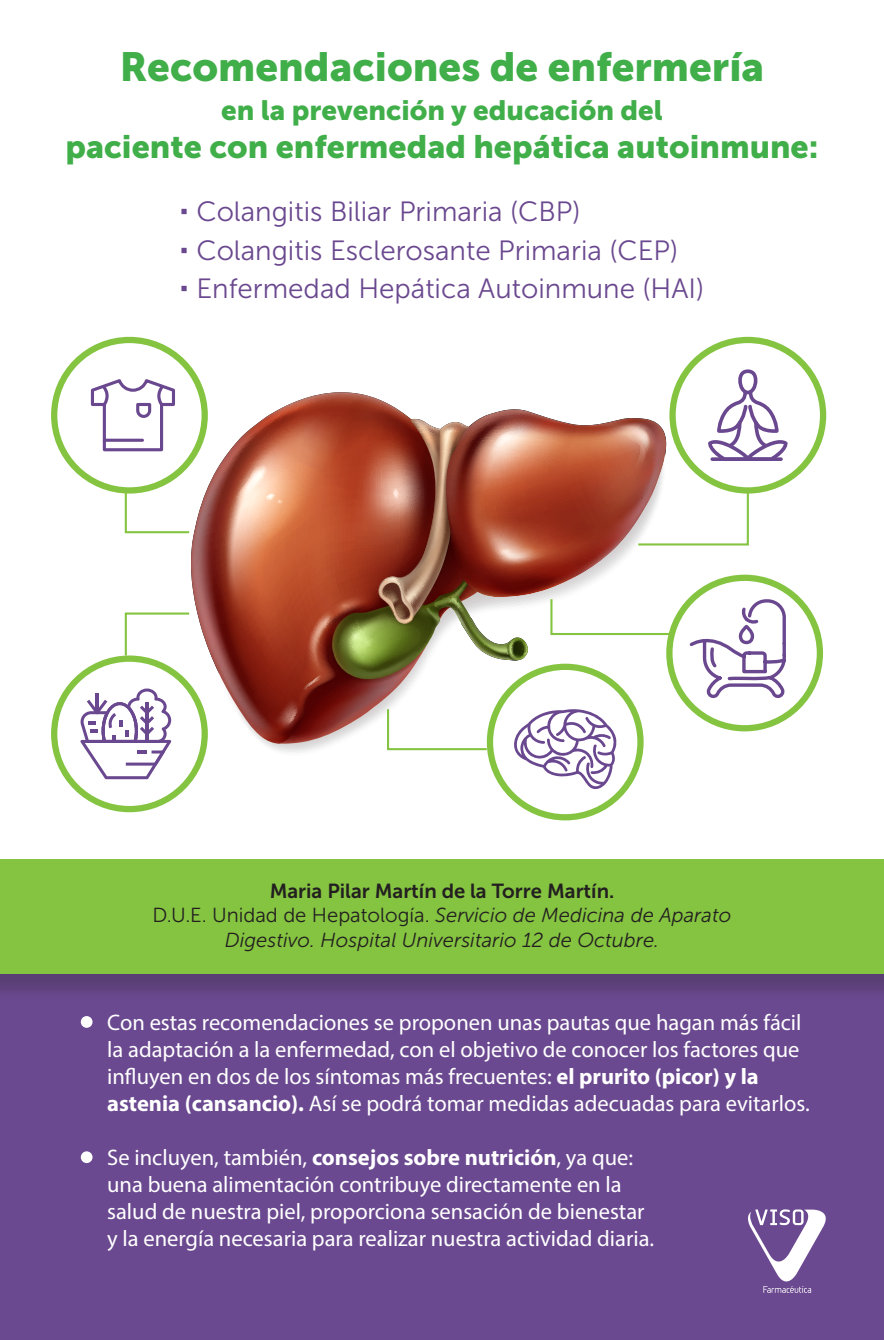
<style>
.page{position:relative;width:884px;height:1340px;background:#fff}
.page>*{position:absolute;margin:0;border:0;box-sizing:border-box;transform-origin:0 0}
.t1{font:40.5px "Museo Sans 900";color:#40ae49}
.t2{font:32.4px "Museo Sans 900";color:#40ae49}
.t3{font:27.9px "Museo Sans 300";color:#6a488f}
.t4{font:27.9px "Museo Sans 900";color:#40ae49}
.t5{font:22.5px/27px "Myriad Pro";color:#fff}
.t6{font:italic 20.25px/24.3px "Museo Sans 300";color:#231f20;text-align:center}
.t7{font:20.25px "Museo Sans 700";color:#231f20}
.s1{font-family:"Museo Sans 900";font-size:32.4px}
.s2{font-style:normal}
.s3{font-weight:700}
</style>
<div class="page">
<div style="left:0;top:869px;width:883px;height:470px;background:#6b4990"></div>
<div style="left:0;top:862px;width:883px;height:140px;background:#231f20;opacity:.24"></div>
<div style="left:0;top:859px;width:883px;height:115px;background:#84c440"></div>
<svg style="left:748px;top:1209px;width:78px;height:83px"></svg>
<div style="left:81px;top:1016px;width:11px;height:11px;background:#fff;border-radius:50%"></div>
<div style="left:81px;top:1151px;width:11px;height:12px;background:#fff;border-radius:50%"></div>
<svg style="left:190px;top:394px;width:454px;height:349px"></svg>
<div style="left:666px;top:574px;width:156px;height:157px;border:6px solid #84c440;border-radius:50%"></div>
<div style="left:669px;top:337px;width:157px;height:156px;border:6px solid #84c440;border-radius:50%"></div>
<div style="left:490px;top:667px;width:150px;height:150px;background:#fff;border-radius:50%"></div>
<div style="left:486px;top:663px;width:157px;height:157px;border:6px solid #84c440;border-radius:50%"></div>
<div style="left:54px;top:658px;width:151px;height:151px;background:#fff;border-radius:50%"></div>
<div style="left:51px;top:655px;width:157px;height:157px;border:6px solid #84c440;border-radius:50%"></div>
<div style="left:54px;top:340px;width:151px;height:150px;background:#fff;border-radius:50%"></div>
<div style="left:51px;top:337px;width:157px;height:156px;border:6px solid #84c440;border-radius:50%"></div>
<svg style="left:90px;top:379px;width:85px;height:73px"></svg>
<svg style="left:124px;top:488px;width:67px;height:46px"></svg>
<svg style="left:80px;top:688px;width:91px;height:91px"></svg>
<svg style="left:124px;top:611px;width:67px;height:46px"></svg>
<svg style="left:514px;top:709px;width:102px;height:81px"></svg>
<svg style="left:386px;top:707px;width:103px;height:44px"></svg>
<img style="left:302px;top:369px;width:486px;height:330px">
<p class="t1" style="left:120px;top:44px;width:646px">Recomendaciones de enfermería</p>
<p class="t4" style="left:221px;top:94px;width:443px">en la prevención y educación del</p>
<p class="t2" style="left:65px;top:128px;width:754px">paciente con enfermedad hepática autoinmune:</p>
<p class="t3" style="left:179px;top:197px;width:402px"><span class="s1">·</span> Colangitis Biliar Primaria (CBP)</p>
<p class="t3" style="left:179px;top:235px;width:500px"><span class="s1">·</span> Colangitis Esclerosante Primaria (CEP)</p>
<p class="t3" style="left:179px;top:273px;width:526px"><span class="s1">·</span> Enfermedad Hepática Autoinmune (HAI)</p>
<p class="t7" style="left:269px;top:879px;width:346px">Maria Pilar Martín de la Torre Martín.</p>
<p class="t6" style="left:152px;top:903px;width:580px"><span class="s2">D.U.E. Unidad de Hepatología.</span> Servicio de Medicina de Aparato<br>Digestivo. Hospital Universitario 12 de Octubre.</p>
<p class="t5" style="left:107px;top:1008px;width:704px">Con estas recomendaciones se proponen unas pautas que hagan más fácil la adaptación a la enfermedad, con el objetivo de conocer los factores que influyen en dos de los síntomas más frecuentes: <span class="s3">el prurito (picor) y la astenia (cansancio).</span> Así se podrá tomar medidas adecuadas para evitarlos.</p>
<p class="t5" style="left:107px;top:1143px;width:527px">Se incluyen, también, <span class="s3">consejos sobre nutrición</span>, ya que:</p>
<p class="t5" style="left:107px;top:1170px;width:548px">una buena alimentación contribuye directamente en la salud de nuestra piel, proporciona sensación de bienestar y la energía necesaria para realizar nuestra actividad diaria.</p>
</div>
